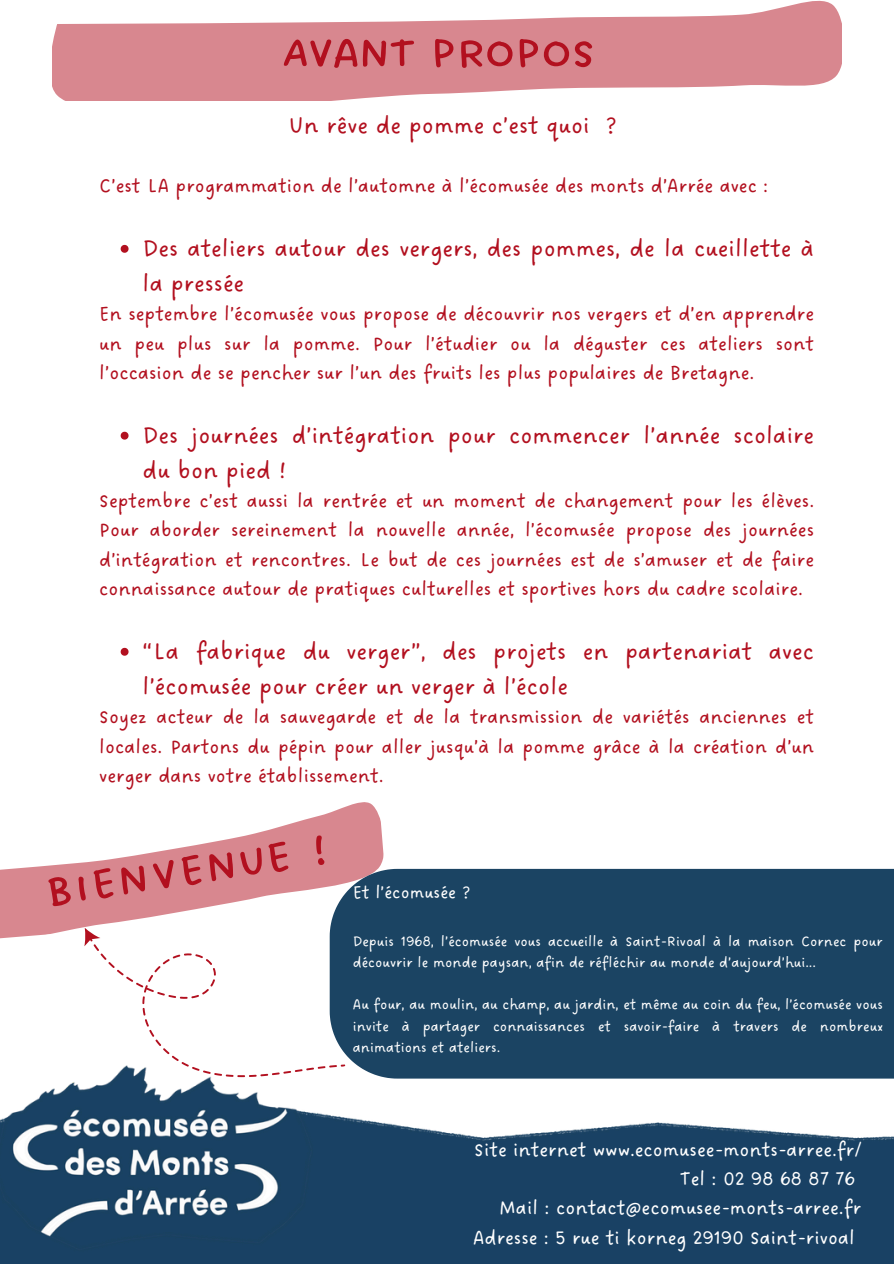
<style>
.page{position:relative;width:894px;height:1264px;background:#fff}
.page>*{position:absolute;margin:0;border:0;box-sizing:border-box;transform-origin:0 0}
.t1{font:63px "DO All Caps Regular";color:#b2101f}
.t2{font:62.7px "DO All Caps Regular";letter-spacing:-.04em;color:#b2101f}
.t3{font:25.5px/34.8px "DO Sans Regular";color:#b2101f}
.t4{font:21px/29.2px "DO Sans Regular";color:#b2101f;text-align:justify}
.t5{font:21px "DO Sans Regular";color:#fff}
.t6{font:18.9px "DO Sans Regular";color:#fff}
.t7{font:15.6px/21.1px "DO Sans Regular";color:#fff}
</style>
<div class="page">
<img style="left:0;top:1078px;width:893px;height:185px">
<svg style="left:52px;top:1px;width:789px;height:99px;fill:#d8878f"></svg>
<svg style="left:0;top:802px;width:384px;height:137px;fill:#d8878f"></svg>
<div style="left:329px;top:868px;width:564px;height:210px;background:#1b4463"></div>
<svg style="left:340px;top:1063px;width:5px;height:4px"></svg>
<svg style="left:93px;top:890px;width:244px;height:230px"></svg>
<svg style="left:79px;top:924px;width:22px;height:22px"></svg>
<svg style="left:121px;top:245px;width:7px;height:8px"></svg>
<svg style="left:121px;top:432px;width:7px;height:7px"></svg>
<svg style="left:121px;top:648px;width:7px;height:7px"></svg>
<p class="t2" style="left:281px;top:11px;width:315px">Avant propos</p>
<h3 class="t3" style="left:289px;top:110px;width:329px">Un rêve de pomme c’est quoi ?</h3>
<p class="t4" style="left:99px;top:172px;width:670px">C’est LA programmation de l’automne à l’écomusée des monts d’Arrée avec :</p>
<h3 class="t3" style="left:143px;top:232px;width:672px">Des ateliers autour des vergers, des pommes, de la cueillette à la pressée</h3>
<p class="t4" style="left:99px;top:300px;width:716px">En septembre l’écomusée vous propose de découvrir nos vergers et d’en apprendre un peu plus sur la pomme. Pour l’étudier ou la déguster ces ateliers sont l’occasion de se pencher sur l’un des fruits les plus populaires de Bretagne.</p>
<h3 class="t3" style="left:143px;top:419px;width:672px">Des journées d’intégration pour commencer l’année scolaire du bon pied !</h3>
<p class="t4" style="left:99px;top:487px;width:716px">Septembre c’est aussi la rentrée et un moment de changement pour les élèves.<br>Pour aborder sereinement la nouvelle année, l’écomusée propose des journées d’intégration et rencontres. Le but de ces journées est de s’amuser et de faire connaissance autour de pratiques culturelles et sportives hors du cadre scolaire.</p>
<h3 class="t3" style="left:143px;top:635px;width:672px">“La fabrique du verger”, des projets en partenariat avec l’écomusée pour créer un verger à l’école</h3>
<h1 class="t4" style="left:99px;top:703px;width:716px">Soyez acteur de la sauvegarde et de la transmission de variétés anciennes et locales. Partons du pépin pour aller jusqu’à la pomme grâce à la création d’un verger dans votre établissement.</h1>
<h2 class="t1" style="left:38px;top:852px;width:288px;rotate:-9deg">Bienvenue !</h2>
<p class="t6" style="left:352px;top:881px;width:119px">Et l’écomusée ?</p>
<h3 class="t7" style="left:352px;top:931px;width:531px">Depuis 1968, l’écomusée vous accueille à Saint-Rivoal à la maison Cornec pour découvrir le monde paysan, afin de réfléchir au monde d’aujourd’hui...</h3>
<p class="t7" style="left:352px;top:994px;width:531px;text-align:justify">Au four, au moulin, au champ, au jardin, et même au coin du feu, l’écomusée vous invite à partager connaissances et savoir-faire à travers de nombreux animations et ateliers.</p>
<p class="t5" style="left:474px;top:1137px;width:388px">Site internet www.ecomusee-monts-arree.fr/</p>
<p class="t5" style="left:679px;top:1166px;width:177px">Tel : 02 98 68 87 76</p>
<p class="t5" style="left:499px;top:1195px;width:363px">Mail : contact@ecomusee-monts-arree.fr</p>
<p class="t5" style="left:473px;top:1225px;width:383px">Adresse : 5 rue ti korneg 29190 Saint-rivoal</p>
</div>
